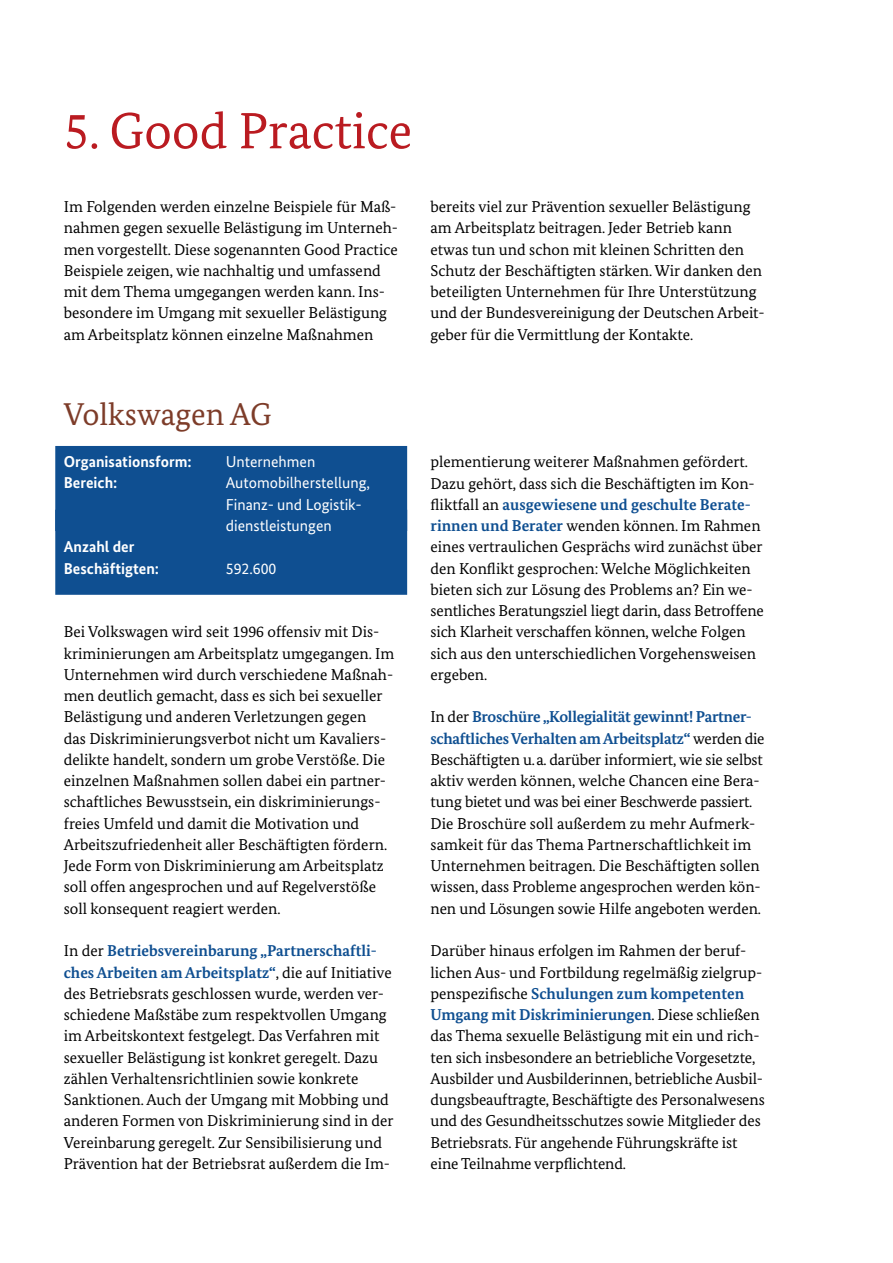
<style>
.page{position:relative;width:893px;height:1263px;background:#fff}
.page>*{position:absolute;margin:0;border:0;box-sizing:border-box;transform-origin:0 0}
.t1{font:51px "Bundes Serif";color:#ba1b21}
.H2_-_Headline_2_Spal{font:31.5px "Bundes Serif";color:#7d3c29}
.fliesstext{font:15.75px/21.3px "Bundes Serif";color:#000}
.Box{font:15.75px/21.3px "Bundes Sans";color:#fff}
.Box-2{font:700 15.75px/21.3px "Bundes Sans";color:#fff}
.s1{font-weight:700;color:#0f4f91}
</style>
<div class="page">
<div style="left:55px;top:446px;width:352px;height:85px;background:#0f4f91"></div>
<div style="left:55px;top:510px;width:352px;height:85px;background:#0f4f91"></div>
<h2 class="t1" style="left:64px;top:100px;width:350px">5. Good Practice</h2>
<p class="fliesstext" style="left:64px;top:196px;width:336px">Im Folgenden werden einzelne Beispiele für Maß&shy;nahmen gegen sexuelle Belästigung im Unterneh&shy;men vorgestellt. Diese sogenannten Good Practice Beispiele zeigen, wie nachhaltig und umfassend mit dem Thema umgegangen werden kann. Ins&shy;besondere im Umgang mit sexueller Belästigung am Arbeitsplatz können einzelne Maßnahmen</p>
<p class="fliesstext" style="left:431px;top:196px;width:335px">bereits viel zur Prävention sexueller Belästigung am Arbeitsplatz beitragen. Jeder Betrieb kann etwas tun und schon mit kleinen Schritten den Schutz der Beschäftigten stärken. Wir danken den beteiligten Unternehmen für Ihre Unterstützung und der Bundesvereinigung der Deutschen Arbeit&shy;geber für die Vermittlung der Kontakte.</p>
<p class="H2_-_Headline_2_Spal" style="left:64px;top:395px;width:209px">Volkswagen AG</p>
<p class="Box-2" style="left:64px;top:451px;width:129px">Organisationsform:</p>
<p class="Box" style="left:226px;top:451px;width:91px">Unternehmen</p>
<p class="Box-2" style="left:64px;top:472px;width:55px">Bereich:</p>
<p class="Box" style="left:226px;top:472px;width:146px">Automobilherstellung,<br>Finanz- und Logistik&shy;dienstleistungen</p>
<p class="Box-2" style="left:64px;top:536px;width:97px">Anzahl der<br>Beschäftigten:</p>
<p class="Box" style="left:226px;top:557px;width:52px">592.600</p>
<p class="fliesstext" style="left:64px;top:621px;width:332px">Bei Volkswagen wird seit 1996 offensiv mit Dis&shy;kriminierungen am Arbeitsplatz umgegangen. Im Unternehmen wird durch verschiedene Maßnah&shy;men deutlich gemacht, dass es sich bei sexueller Belästigung und anderen Verletzungen gegen<br>das Diskriminierungsverbot nicht um Kavaliers&shy;delikte handelt, sondern um grobe Verstöße. Die einzelnen Maßnahmen sollen dabei ein partner&shy;schaftliches Bewusstsein, ein diskriminierungs&shy;freies Umfeld und damit die Motivation und Arbeitszufriedenheit aller Beschäftigten fördern.<br>Jede Form von Diskriminierung am Arbeitsplatz soll offen angesprochen und auf Regelverstöße soll konsequent reagiert werden.</p>
<p class="fliesstext" style="left:64px;top:940px;width:331px">In der <span class="s1">Betriebsvereinbarung „Partnerschaftli&shy;ches Arbeiten am Arbeitsplatz“</span>, die auf Initiative des Betriebsrats geschlossen wurde, werden ver&shy;schiedene Maßstäbe zum respektvollen Umgang im Arbeitskontext festgelegt. Das Verfahren mit sexueller Belästigung ist konkret geregelt. Dazu zählen Verhaltensrichtlinien sowie konkrete Sanktionen. Auch der Umgang mit Mobbing und anderen Formen von Diskriminierung sind in der Vereinbarung geregelt. Zur Sensibilisierung und Prävention hat der Betriebsrat außerdem die Im-</p>
<p class="fliesstext" style="left:431px;top:451px;width:335px">plementierung weiterer Maßnahmen gefördert.<br>Dazu gehört, dass sich die Beschäftigten im Kon&shy;fliktfall an <span class="s1">ausgewiesene und geschulte Berate&shy;rinnen und Berater</span> wenden können. Im Rahmen eines vertraulichen Gesprächs wird zunächst über den Konflikt gesprochen: Welche Möglichkeiten bieten sich zur Lösung des Problems an? Ein we&shy;sentliches Beratungsziel liegt darin, dass Betroffene sich Klarheit verschaffen können, welche Folgen sich aus den unterschiedlichen Vorgehensweisen ergeben.</p>
<p class="fliesstext" style="left:431px;top:706px;width:336px">In der <span class="s1">Broschüre „Kollegialität gewinnt! Partner&shy;schaftliches Verhalten am Arbeitsplatz“</span> werden die Beschäftigten u.a. darüber informiert, wie sie selbst aktiv werden können, welche Chancen eine Bera&shy;tung bietet und was bei einer Beschwerde passiert.<br>Die Broschüre soll außerdem zu mehr Aufmerk&shy;samkeit für das Thema Partnerschaftlichkeit im Unternehmen beitragen. Die Beschäftigten sollen wissen, dass Probleme angesprochen werden kön&shy;nen und Lösungen sowie Hilfe angeboten werden.</p>
<p class="fliesstext" style="left:431px;top:940px;width:336px">Darüber hinaus erfolgen im Rahmen der beruf&shy;lichen Aus- und Fortbildung regelmäßig zielgrup&shy;penspezifische <span class="s1">Schulungen zum kompetenten Umgang mit Diskriminierungen</span>. Diese schließen das Thema sexuelle Belästigung mit ein und rich&shy;ten sich insbesondere an betriebliche Vorgesetzte, Ausbilder und Ausbilderinnen, betriebliche Ausbil&shy;dungsbeauftragte, Beschäftigte des Personalwesens und des Gesundheitsschutzes sowie Mitglieder des Betriebsrats. Für angehende Führungskräfte ist eine Teilnahme verpflichtend.</p>
</div>
